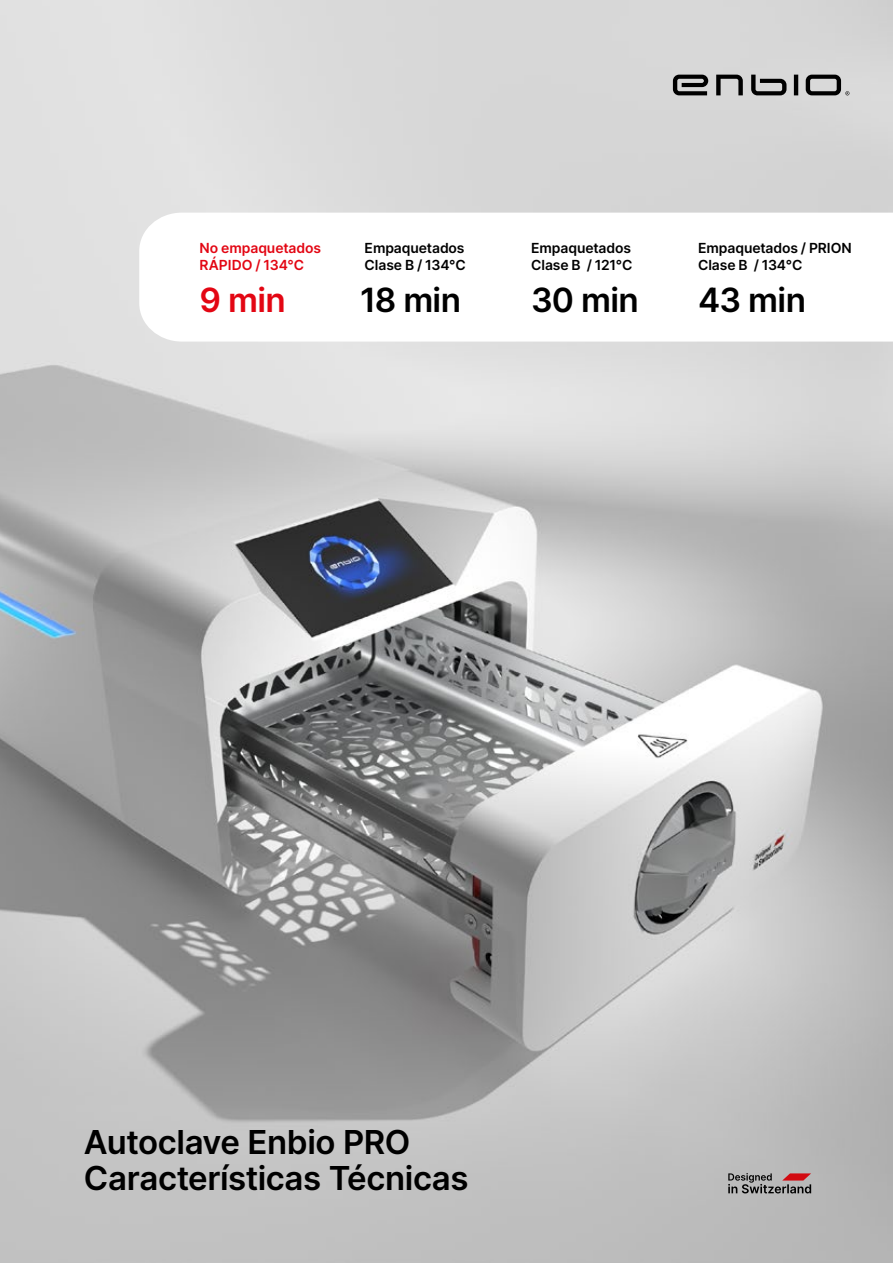
<style>
.page{position:relative;width:893px;height:1263px;background:#fff}
.page>*{position:absolute;margin:0;border:0;box-sizing:border-box;transform-origin:0 0}
.teksty_drobniejsze{font:600 33.3px "Inter";letter-spacing:-.02em;color:#000}
.teksty_drobniejsze-2{font:600 33.3px "Inter";color:#e30613}
.t1{font:600 33px "Inter";letter-spacing:-.015em;color:#000}
.teksty_drobne{font:600 13.95px/16.6px "Inter";letter-spacing:-.01em;color:#000}
.teksty_drobne-2{font:600 13.95px "Inter";letter-spacing:-.005em;color:#e30613}
</style>
<div class="page">
<img style="left:0;top:0;width:893px;height:1263px">
<svg style="left:673px;top:75px;width:176px;height:20px;background:#7f7f7f"></svg>
<svg style="left:728px;top:1173px;width:83px;height:20px;background:#8d7b7c"></svg>
<svg style="left:139px;top:213px;width:754px;height:129px"></svg>
<p class="teksty_drobne-2" style="left:200px;top:238px;width:123px">No empaquetados</p>
<p class="teksty_drobne-2" style="left:200px;top:254px;width:106px">RÁPIDO / 134°C</p>
<p class="teksty_drobne" style="left:365px;top:239px;width:103px">Empaquetados<br>Clase B / 134°C</p>
<p class="teksty_drobne" style="left:531px;top:239px;width:101px">Empaquetados</p>
<p class="teksty_drobne" style="left:531px;top:256px;width:103px">Clase B / 121°C</p>
<p class="teksty_drobne" style="left:698px;top:239px;width:155px">Empaquetados / PRION</p>
<p class="teksty_drobne" style="left:698px;top:256px;width:106px">Clase B / 134°C</p>
<p class="teksty_drobniejsze-2" style="left:200px;top:275px;width:88px">9 min</p>
<p class="teksty_drobniejsze" style="left:360px;top:275px;width:102px">18 min</p>
<p class="teksty_drobniejsze" style="left:531px;top:275px;width:109px">30 min</p>
<p class="teksty_drobniejsze" style="left:698px;top:275px;width:109px">43 min</p>
<p class="t1" style="left:84px;top:1117px;width:328px">Autoclave Enbio PRO</p>
<p class="t1" style="left:84px;top:1153px;width:386px">Características Técnicas</p>
</div>
